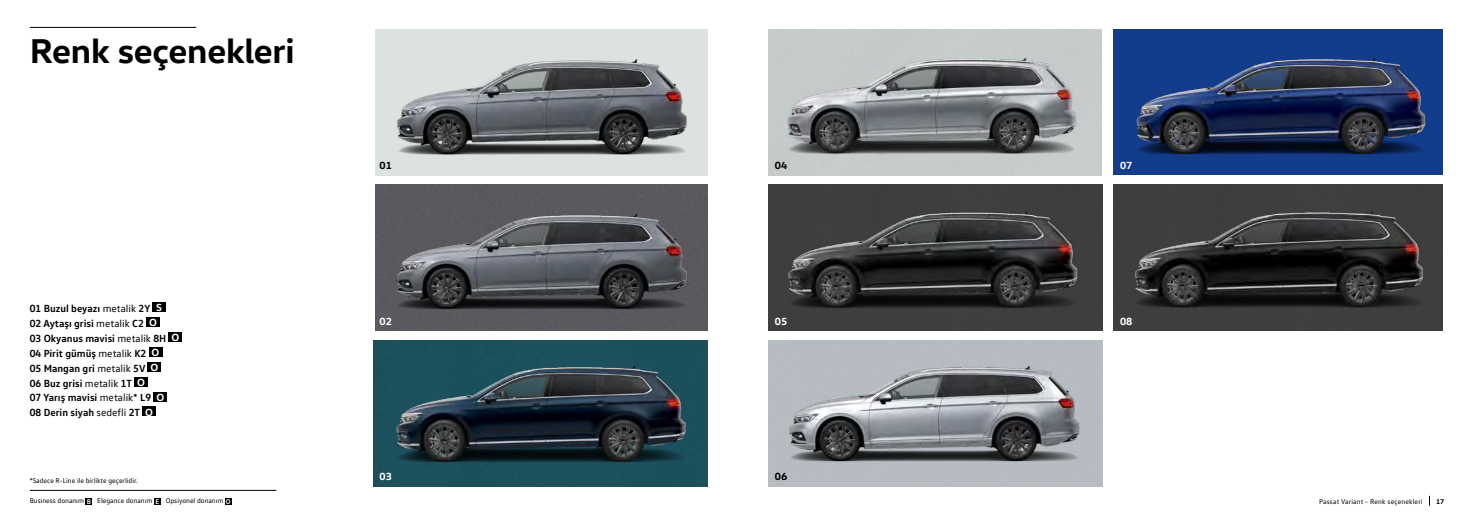
<style>
.page{position:relative;width:1474px;height:521px;background:#fff}
.page>*{position:absolute;margin:0;border:0;box-sizing:border-box;transform-origin:0 0}
.t1{font:700 35px "VW Head";letter-spacing:-.01em;color:#000}
.t2{font:700 10.5px/14.9px "VW Text";color:#000}
.t3{font:700 10.5px "VW Head";color:#fff}
.t4{font:700 10.5px "VW Head";color:#000}
.t5{font:7px "VW Text";color:#000}
.t6{font:7px "VW Text";letter-spacing:.02em;color:#000}
.t7{font:700 7px "VW Head";color:#000}
.s1{font-weight:400}
.s2{font-family:"VW Head";color:#fff}
.s3{font-weight:700;color:#fff}
</style>
<div class="page">
<hr style="left:30px;top:27px;width:166px;height:1px;background:#000">
<img style="left:1113px;top:30px;width:329px;height:145px">
<img style="left:373px;top:340px;width:334px;height:146px">
<img style="left:768px;top:185px;width:333px;height:146px">
<img style="left:768px;top:30px;width:329px;height:146px">
<img style="left:770px;top:340px;width:325px;height:144px">
<img style="left:376px;top:185px;width:331px;height:146px">
<img style="left:1117px;top:29px;width:326px;height:144px">
<img style="left:1114px;top:184px;width:327px;height:145px">
<img style="left:382px;top:29px;width:316px;height:173px">
<svg style="left:86px;top:498px;width:6px;height:6px"></svg>
<div style="left:154px;top:498px;width:7px;height:6px;background:#000"></div>
<svg style="left:225px;top:498px;width:6px;height:6px"></svg>
<hr style="left:30px;top:490px;width:246px;height:1px;background:#000">
<div style="left:152px;top:302px;width:14px;height:10px;background:#000"></div>
<div style="left:146px;top:317px;width:14px;height:10px;background:#000"></div>
<div style="left:169px;top:332px;width:13px;height:10px;background:#000"></div>
<div style="left:149px;top:347px;width:13px;height:10px;background:#000"></div>
<div style="left:148px;top:362px;width:13px;height:10px;background:#000"></div>
<div style="left:134px;top:377px;width:14px;height:9px;background:#000"></div>
<div style="left:154px;top:391px;width:13px;height:10px;background:#000"></div>
<div style="left:142px;top:406px;width:14px;height:10px;background:#000"></div>
<h1 class="t1" style="left:30px;top:28px;width:266px">Renk seçenekleri</h1>
<p class="t2" style="left:30px;top:301px;width:151px">01 Buzul beyazı <span class="s1">metalik</span> 2Y <span class="s2">S<br></span>02 Aytaşı grisi <span class="s1">metalik</span> C2 <span class="s2">O<br></span>03 Okyanus mavisi <span class="s1">metalik</span> 8H <span class="s2">O<br></span>04 Pirit gümüş <span class="s1">metalik</span> K2 <span class="s2">O<br></span>05 Mangan gri <span class="s1">metalik</span> 5V <span class="s2">O<br></span>06 Buz grisi <span class="s1">metalik</span> 1T <span class="s2">O<br></span>07 Yarış mavisi <span class="s1">metalik*</span> L9 <span class="s2">O<br></span>08 Derin siyah <span class="s1">sedefli</span> 2T <span class="s2">O</span></p>
<p class="t5" style="left:30px;top:476px;width:110px">*Sadece R-Line ile birlikte geçerlidir.</p>
<p class="t5" style="left:30px;top:496px;width:202px">Business donanım <span class="s3">B</span> Elegance donanım <span class="s3">E</span> Opsiyonel donanım <span class="s3">O</span></p>
<p class="t4" style="left:379px;top:159px;width:14px">01</p>
<p class="t3" style="left:379px;top:314px;width:14px">02</p>
<p class="t3" style="left:379px;top:469px;width:14px">03</p>
<p class="t4" style="left:774px;top:159px;width:14px">04</p>
<p class="t3" style="left:1120px;top:158px;width:14px">07</p>
<p class="t3" style="left:774px;top:314px;width:14px">05</p>
<p class="t3" style="left:1120px;top:314px;width:14px">08</p>
<p class="t4" style="left:774px;top:469px;width:14px">06</p>
<p class="t6" style="left:1319px;top:497px;width:105px">Passat Variant - Renk seçenekleri</p>
<p class="t7" style="left:1435px;top:496px;width:10px">17</p>
</div>
